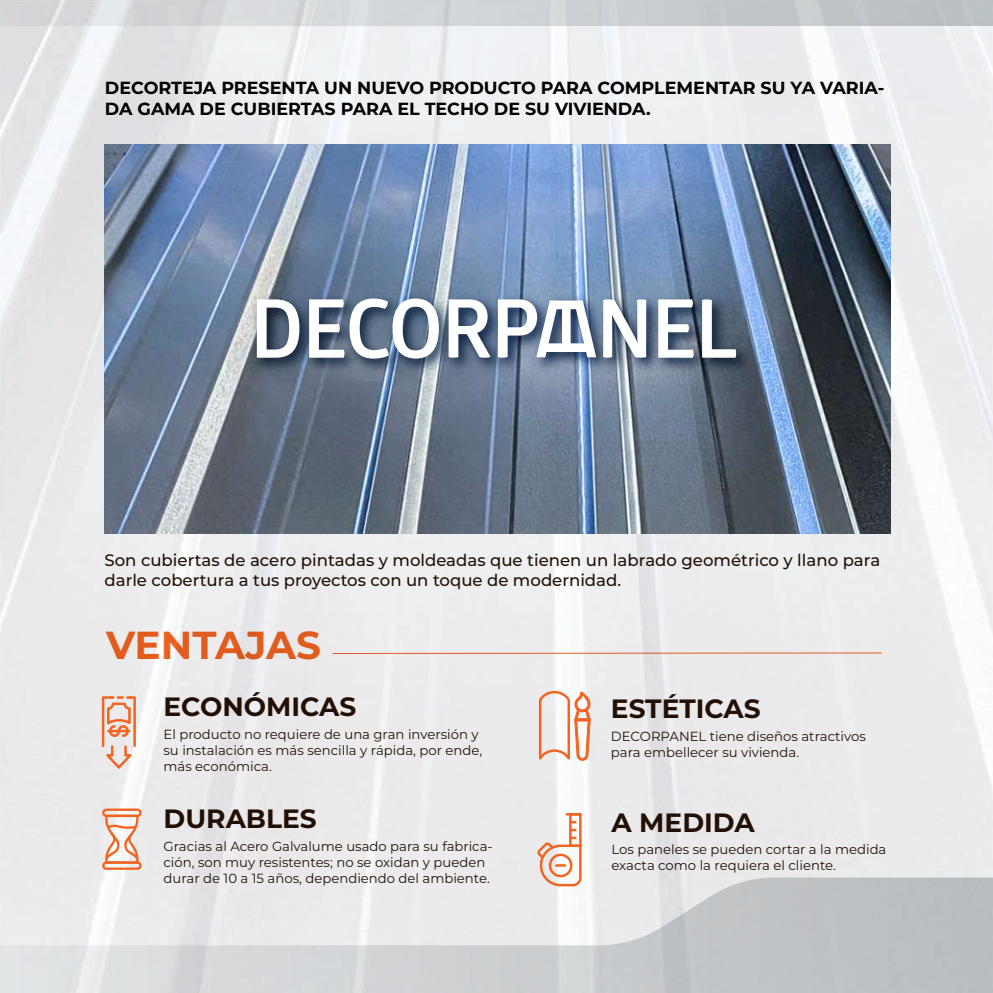
<style>
.page{position:relative;width:993px;height:993px;background:#fff}
.page>*{position:absolute;margin:0;border:0;box-sizing:border-box;transform-origin:0 0}
.t1{font:700 39.02px "Montserrat";color:#f36421}
.t2{font:700 26.43px "Montserrat";color:#221005}
.t3{font:700 17.5px/21px "Montserrat";color:#000001}
.t4{font:500 16.45px/19.8px "Montserrat";color:#221005}
.t5{font:13.3px/15.9px "Montserrat";color:#221005}
</style>
<div class="page">
<img style="left:0;top:25px;width:992px;height:852px">
<div style="left:0;top:0;width:992px;height:25px;background:linear-gradient(to right,#dedfe2,#bcc2c6)"></div>
<svg style="left:0;top:877px;width:992px;height:115px;background:#d6d8da"></svg>
<svg style="left:102px;top:808px;width:39px;height:61px"></svg>
<svg style="left:102px;top:696px;width:34px;height:72px;background:#eebfab"></svg>
<svg style="left:537px;top:689px;width:53px;height:77px"></svg>
<div style="left:569px;top:812px;width:12px;height:34px;border:2px solid #f36421"></div>
<hr style="left:566px;top:812px;width:14px;height:3px;background:#f36421">
<svg style="left:534px;top:820px;width:48px;height:67px"></svg>
<svg style="left:331px;top:652px;width:550px;height:2px"></svg>
<img style="left:104px;top:145px;width:786px;height:388px">
<img style="left:246px;top:288px;width:510px;height:90px">
<svg style="left:257px;top:299px;width:42px;height:58px"></svg>
<svg style="left:309px;top:298px;width:130px;height:60px"></svg>
<svg style="left:448px;top:299px;width:42px;height:58px"></svg>
<svg style="left:603px;top:299px;width:43px;height:58px"></svg>
<svg style="left:658px;top:299px;width:35px;height:58px"></svg>
<svg style="left:701px;top:299px;width:35px;height:58px"></svg>
<svg style="left:497px;top:299px;width:99px;height:58px"></svg>
<h3 class="t3" style="left:105px;top:76px;width:781px">DECORTEJA PRESENTA UN NUEVO PRODUCTO PARA COMPLEMENTAR SU YA VARIA-<br>DA GAMA DE CUBIERTAS PARA EL TECHO DE SU VIVIENDA.</h3>
<p class="t4" style="left:104px;top:549px;width:777px">Son cubiertas de acero pintadas y moldeadas que tienen un labrado geométrico y llano para darle cobertura a tus proyectos con un toque de modernidad.</p>
<h1 class="t1" style="left:106px;top:616px;width:216px">VENTAJAS</h1>
<h2 class="t2" style="left:163px;top:687px;width:194px">ECONÓMICAS</h2>
<p class="t5" style="left:163px;top:725px;width:320px">El producto no requiere de una gran inversión y su instalación es más sencilla y rápida, por ende, más económica.</p>
<h2 class="t2" style="left:163px;top:799px;width:155px">DURABLES</h2>
<p class="t5" style="left:163px;top:837px;width:330px">Gracias al Acero Galvalume usado para su fabrica&shy;ción, son muy resistentes; no se oxidan y pueden durar de 10 a 15 años, dependiendo del ambiente.</p>
<h2 class="t2" style="left:610px;top:689px;width:151px">ESTÉTICAS</h2>
<p class="t5" style="left:610px;top:727px;width:256px">DECORPANEL tiene diseños atractivos para embellecer su vivienda.</p>
<h2 class="t2" style="left:611px;top:802px;width:145px">A MEDIDA</h2>
<p class="t5" style="left:611px;top:841px;width:276px">Los paneles se pueden cortar a la medida exacta como la requiera el cliente.</p>
</div>
